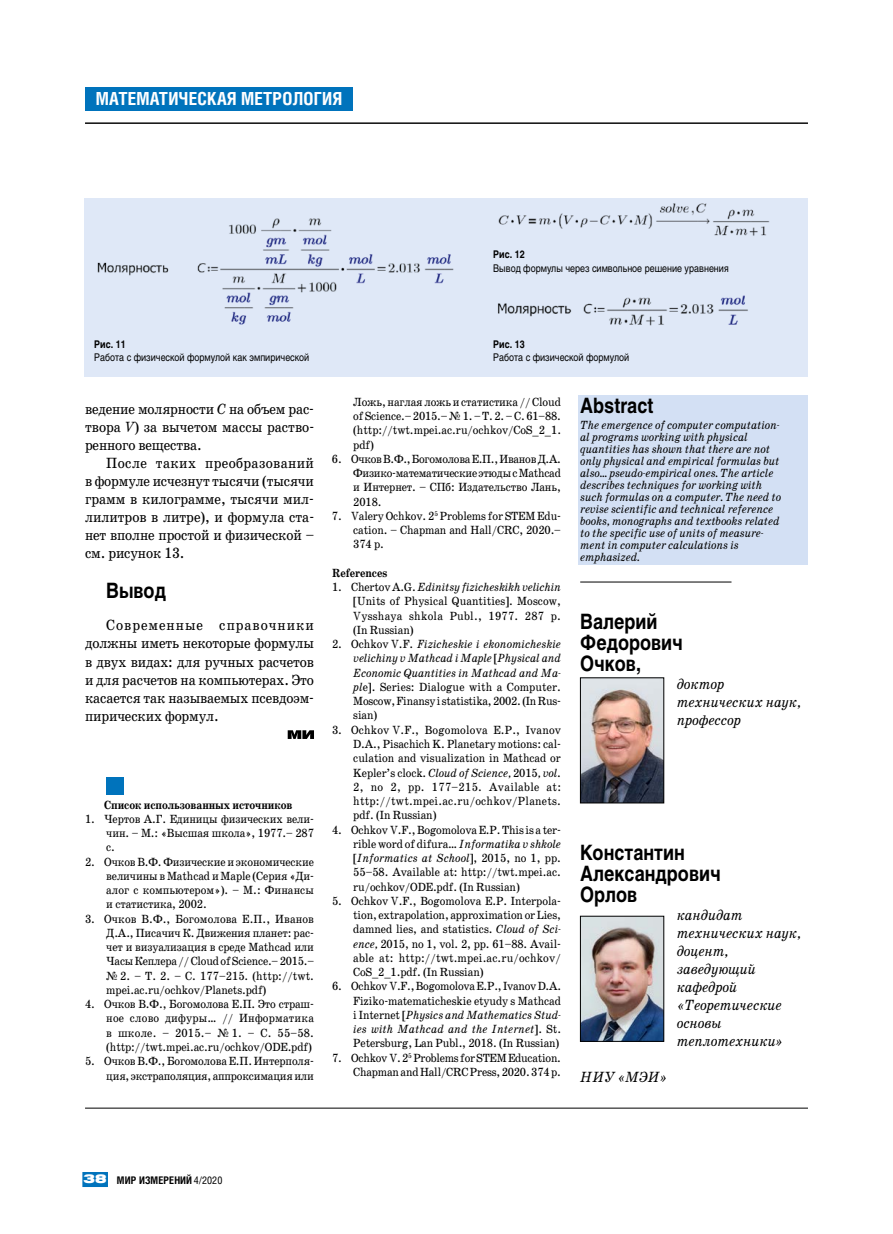
<style>
.page{position:relative;width:893px;height:1234px;background:#fff}
.page>*{position:absolute;margin:0;border:0;box-sizing:border-box;transform-origin:0 0}
.t1{font:700 21px/21px "Helios";color:#000;scale:.85 1}
.t2{font:700 18px "Helios Cond";letter-spacing:.01em;color:#fff}
.t3{font:15px/18px "School Book C";letter-spacing:-.01em;color:#000;text-align:justify;scale:.9 1}
.t4{font:italic 15px/18px "School Book C";letter-spacing:-.01em;color:#000;scale:.9 1}
.t5{font:12px/14.2px "School Book C";letter-spacing:-.01em;color:#000;text-align:justify;scale:.9 1}
.t6{font:italic 12px/12px "School Book C";letter-spacing:-.01em;color:#000;text-align:justify;scale:.9 1}
.t7{font:700 12px "School Book C";letter-spacing:-.01em;color:#000;scale:.9 1}
.t8{font:10.5px "Helios";color:#000;scale:.85 1}
.t9{font:700 10.5px "Helios Cond";letter-spacing:.01em;color:#000}
.t10{font:700 10.5px "Helios";color:#000;scale:.85 1}
.s1{font-style:italic}
.s2{font-style:normal}
.s3{font-family:"Helios Ext";font-weight:900;font-size:12px;color:#fff}
.s4{font-weight:400}
</style>
<div class="page">
<hr style="left:85px;top:1107px;width:723px;height:1px;background:#000">
<hr style="left:85px;top:123px;width:723px;height:1px;background:#000">
<div style="left:82px;top:1171px;width:26px;height:15px;background:#0073bc"></div>
<div style="left:84px;top:198px;width:724px;height:178px;background:#dfe8f7"></div>
<svg style="left:288px;top:730px;width:26px;height:8px"></svg>
<div style="left:106px;top:777px;width:17px;height:17px;background:#0073bc"></div>
<div style="left:85px;top:87px;width:268px;height:24px;background:#0073bc"></div>
<img style="left:97px;top:218px;width:357px;height:107px">
<img style="left:498px;top:203px;width:272px;height:33px">
<img style="left:497px;top:295px;width:251px;height:31px">
<div style="left:578px;top:394px;width:230px;height:170px;background:#d3e0f4"></div>
<hr style="left:580px;top:581px;width:151px;height:1px;background:#000">
<img style="left:582px;top:679px;width:80px;height:122px">
<div style="left:580px;top:677px;width:84px;height:126px;border:1px solid #000"></div>
<img style="left:582px;top:917px;width:80px;height:122px">
<div style="left:580px;top:915px;width:84px;height:126px;border:1px solid #000"></div>
<h2 class="t2" style="left:96px;top:86px;width:248px">МАТЕМАТИЧЕСКАЯ МЕТРОЛОГИЯ</h2>
<p class="t10" style="left:493px;top:248px;width:39px">Рис. 12</p>
<p class="t8" style="left:493px;top:261px;width:278px">Вывод формулы через символьное решение уравнения</p>
<p class="t10" style="left:94px;top:337px;width:39px">Рис. 11</p>
<p class="t8" style="left:94px;top:351px;width:254px">Работа с физической формулой как эмпирической</p>
<p class="t3" style="left:85px;top:400px;width:256px">ведение молярности <span class="s1">С</span> на объем рас&shy;твора <span class="s1">V</span>) за вычетом массы раство&shy;ренного вещества.</p>
<p class="t3" style="left:85px;top:454px;width:256px;text-indent:21px">После таких преобразований в формуле исчезнут тысячи (тысячи грамм в килограмме, тысячи мил&shy;лилитров в литре), и формула ста&shy;нет вполне простой и физической – см. рисунок 13.</p>
<h1 class="t1" style="left:106px;top:579px;width:72px">Вывод</h1>
<p class="t3" style="left:85px;top:616px;width:256px;text-indent:21px">Современные справочники должны иметь некоторые формулы в двух видах: для ручных расчетов и для расчетов на компьютерах. Это касается так называемых псевдоэм&shy;пирических формул.</p>
<p class="t7" style="left:104px;top:798px;width:211px">Список использованных источников</p>
<p class="t5" style="left:106px;top:811px;width:232px;text-indent:-21px">1. Чертов А.Г. Единицы физических вели&shy;чин. – М.: «Высшая школа», 1977.– 287 с.</p>
<p class="t5" style="left:106px;top:854px;width:232px;text-indent:-21px">2. Очков В.Ф. Физические и экономические величины в Mathcad и Maple (Серия «Ди&shy;алог с компьютером»). – М.: Финансы и статистика, 2002.</p>
<p class="t5" style="left:106px;top:911px;width:232px;text-indent:-21px">3. Очков В.Ф., Богомолова Е.П., Иванов Д.А., Писачич К. Движения планет: рас&shy;чет и визуализация в среде Mathcad или Часы Кеплера // Cloud of Science.– 2015.– № 2. – T. 2. – С. 177–215. (http://twt. mpei.ac.ru/ochkov/Planets.pdf)</p>
<p class="t5" style="left:106px;top:996px;width:232px;text-indent:-21px">4. Очков В.Ф., Богомолова Е.П. Это страш&shy;ное слово дифуры… // Информатика в школе. – 2015.– № 1. – С. 55–58. (http://twt.mpei.ac.ru/ochkov/ODE.pdf)</p>
<p class="t5" style="left:85px;top:1053px;width:256px;text-align:right">5. Очков В.Ф., Богомолова Е.П. Интерполя&shy;ция, экстраполяция, аппроксимация или</p>
<p class="t10" style="left:493px;top:337px;width:39px">Рис. 13</p>
<p class="t8" style="left:493px;top:351px;width:162px">Работа с физической формулой</p>
<h1 class="t1" style="left:580px;top:394px;width:88px">Abstract</h1>
<p class="t6" style="left:580px;top:419px;width:225px;text-align:left">The emergence of computer computation&shy;al programs working with physical quantities has shown that there are not only physical and empirical formulas but also… pseudo-empirical ones. The article describes techniques for working with such formulas on a computer. The need to revise scientific and technical reference books, monographs and textbooks related to the specific use of units of measure&shy;ment in computer calculations is emphasized.</p>
<p class="t5" style="left:353px;top:394px;width:232px">Ложь, наглая ложь и статистика // Cloud of Science.– 2015.– № 1. – T. 2. – С. 61–88. (http://twt.mpei.ac.ru/ochkov/CoS_2_1. pdf)</p>
<p class="t5" style="left:353px;top:451px;width:232px;text-indent:-21px">6. Очков В.Ф., Богомолова Е.П., Иванов Д.А.<br>Физико-математические этюды сMathcad и Интернет. – СПб: Издательство Лань, 2018.</p>
<p class="t5" style="left:353px;top:508px;width:232px;text-indent:-21px">7. Valery Ochkov. 2<sup>5</sup> Problems for STEM Edu&shy;cation. – Chapman and Hall/CRC, 2020.– 374 p.</p>
<p class="t7" style="left:332px;top:566px;width:63px">References</p>
<p class="t5" style="left:353px;top:580px;width:232px;text-indent:-21px">1. Chertov A.G. <span class="s1">Edinitsy fizicheskikh velichin </span>[Units of Physical Quantities]. Moscow, Vysshaya shkola Publ., 1977. 287 p. (In Russian)</p>
<p class="t6" style="left:353px;top:637px;width:232px;line-height:14.2px;text-indent:-21px"><span class="s2">2. Ochkov V.F.</span> Fizicheskie i ekonomicheskie velichiny v Mathcad i Maple <span class="s2">[</span>Physical and Economic Quantities in Mathcad and Ma&shy;pl<span class="s2">e]. Series: Dialogue with a Computer.<br>Moscow, Finansy i statistika, 2002. (In Rus&shy;sian)</span></p>
<p class="t5" style="left:353px;top:722px;width:232px;text-indent:-21px">3. Ochkov V.F., Bogomolova E.P., Ivanov D.A., Pisachich K. Planetary motions: cal&shy;culation and visualization in Mathcad or Kepler’s clock. <span class="s1">Cloud of Science,</span> 2015<span class="s1">, vol</span>.<br>2, no 2, pp. 177–215. Available at: http://twt.mpei.ac.ru/ochkov/Planets. pdf. (In Russian)</p>
<p class="t5" style="left:353px;top:822px;width:232px;text-indent:-21px">4. Ochkov V.F., Bogomolova E.P. This is a ter&shy;rible word of difura… <span class="s1">Informatika v shkole </span>[<span class="s1">Informatics at School</span>], 2015, no 1, pp.<br>55–58. Available at: http://twt.mpei.ac. ru/ochkov/ODE.pdf. (In Russian)</p>
<p class="t5" style="left:353px;top:893px;width:232px;text-indent:-21px">5. Ochkov V.F., Bogomolova E.P. Interpola&shy;tion, extrapolation, approximation or Lies, damned lies, and statistics. <span class="s1">Cloud of Sci&shy;ence,</span> 2015, no 1, vol. 2, pp. 61–88. Avail&shy;able at: http://twt.mpei.ac.ru/ochkov/ CoS_2_1.pdf. (In Russian)</p>
<p class="t5" style="left:353px;top:979px;width:232px;text-indent:-21px">6. Ochkov V.F., Bogomolova E.P., Ivanov D.A.<br>Fiziko-matematicheskie etyudy s Mathcad i Internet [<span class="s1">Physics and Mathematics Stud&shy;ies with Mathcad and the Internet</span>]. St.<br>Petersburg, Lan Publ., 2018. (In Russian)</p>
<p class="t5" style="left:332px;top:1050px;width:256px;text-align:right">7. Ochkov V. 2<sup>5</sup> Problems for STEM Education.<br>Chapman and Hall/CRC Press, 2020. 374 p.</p>
<h1 class="t1" style="left:580px;top:610px;width:122px">Валерий<br>Федорович<br>Очков,</h1>
<p class="t4" style="left:677px;top:675px;width:139px">доктор технических наук, профессор</p>
<h1 class="t1" style="left:580px;top:841px;width:167px">Константин<br>Александрович<br>Орлов</h1>
<p class="t4" style="left:677px;top:906px;width:139px">кандидат технических наук, доцент, заведующий кафедрой «Теоретические основы теплотехники»</p>
<p class="t4" style="left:580px;top:1068px;width:99px">НИУ «МЭИ»</p>
<p class="t9" style="left:84px;top:1172px;width:140px"><span class="s3">38</span> МИР ИЗМЕРЕНИЙ <span class="s4">4/2020</span></p>
</div>
